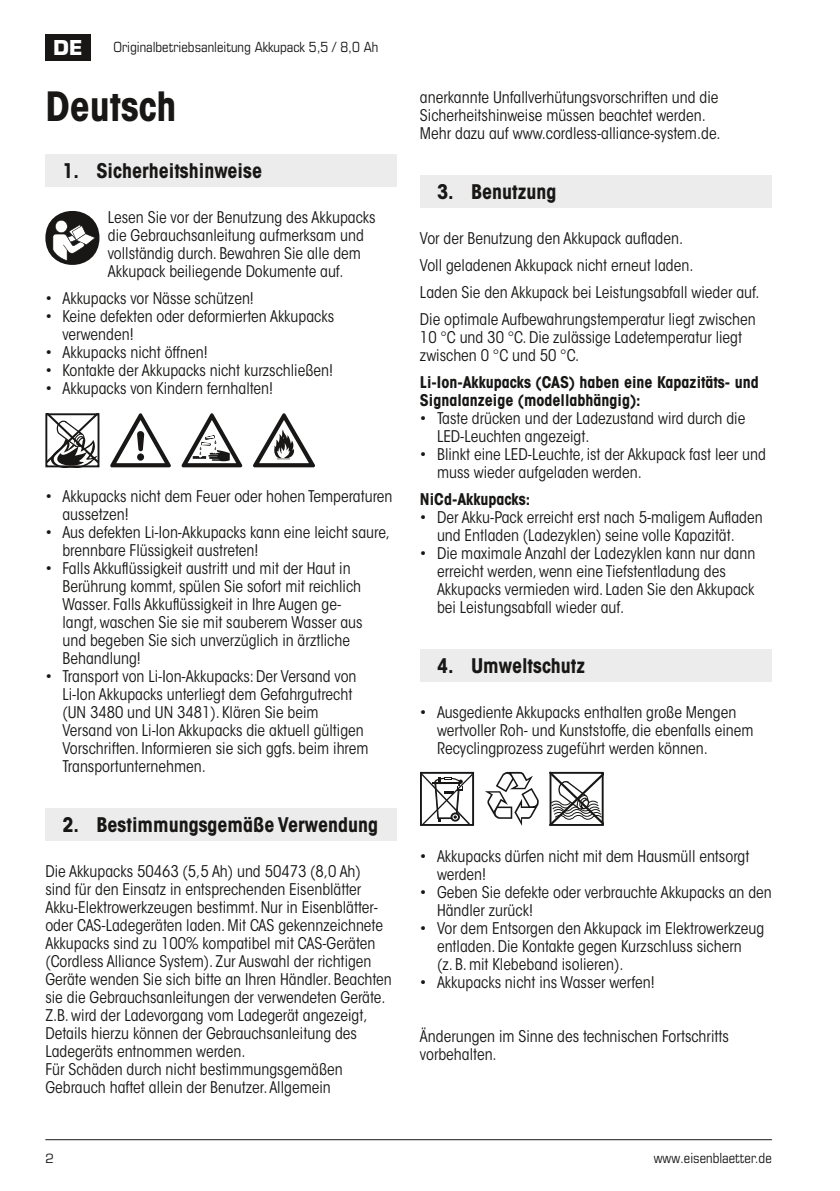
<style>
.page{position:relative;width:840px;height:1191px;background:#fff}
.page>*{position:absolute;margin:0;border:0;box-sizing:border-box;transform-origin:0 0}
.t1{font:700 condensed 40px "ITC Avant Garde Std";color:#181716}
.t2{font:700 condensed 20px "ITC Avant Garde Std";color:#181716}
.t3{font:700 20px "Eurostile LT Std";color:#fff}
.t4{font:condensed 16px/18px "ITC Avant Garde Std";color:#181716}
.t5{font:700 condensed 16px/18px "ITC Avant Garde Std";color:#181716}
.t6{font:condensed 14px "Eurostile LT Std";color:#181716}
.t7{font:14px "Eurostile";color:#181716}
</style>
<div class="page">
<hr style="left:45px;top:1139px;width:726px;height:1px;background:#181716">
<div style="left:45px;top:34px;width:46px;height:26px;background:#181716"></div>
<div style="left:45px;top:154px;width:352px;height:33px;background:#ececec"></div>
<div style="left:45px;top:808px;width:352px;height:33px;background:#ececec"></div>
<svg style="left:45px;top:211px;width:54px;height:54px"></svg>
<div style="left:420px;top:175px;width:351px;height:33px;background:#ececec"></div>
<div style="left:420px;top:649px;width:351px;height:33px;background:#ececec"></div>
<svg style="left:48px;top:416px;width:48px;height:48px"></svg>
<div style="left:45px;top:413px;width:54px;height:54px;border:2px solid #181716"></div>
<svg style="left:253px;top:413px;width:62px;height:54px"></svg>
<svg style="left:110px;top:413px;width:61px;height:54px"></svg>
<svg style="left:181px;top:413px;width:61px;height:54px"></svg>
<svg style="left:423px;top:775px;width:48px;height:48px"></svg>
<div style="left:420px;top:772px;width:54px;height:54px;border:2px solid #181716"></div>
<svg style="left:552px;top:775px;width:48px;height:48px"></svg>
<div style="left:549px;top:772px;width:54px;height:54px;border:2px solid #181716"></div>
<svg style="left:485px;top:772px;width:53px;height:54px"></svg>
<p class="t3" style="left:54px;top:35px;width:30px">DE</p>
<p class="t6" style="left:113px;top:39px;width:266px">Originalbetriebsanleitung Akkupack 5,5 / 8,0 Ah</p>
<h1 class="t1" style="left:45px;top:80px;width:133px">Deutsch</h1>
<p class="t4" style="left:420px;top:88px;width:302px">anerkannte Unfallverhütungsvorschriften und die<br>Sicherheitshinweise müssen beachtet werden.<br>Mehr dazu auf www.cordless-alliance-system.de.</p>
<p class="t2" style="left:62px;top:158px;width:201px">1. Sicherheitshinweise</p>
<p class="t4" style="left:108px;top:208px;width:269px">Lesen Sie vor der Benutzung des Akkupacks die Gebrauchsanleitung aufmerksam und vollständig durch. Bewahren Sie alle dem Akkupack beiliegende Dokumente auf.</p>
<p class="t4" style="left:45px;top:289px;width:210px">• Akkupacks vor Nässe schützen!</p>
<p class="t4" style="left:62px;top:307px;width:273px;text-indent:-17px">• Keine defekten oder deformierten Akkupacks verwenden!</p>
<p class="t4" style="left:45px;top:343px;width:164px">• Akkupacks nicht öffnen!</p>
<p class="t4" style="left:45px;top:361px;width:289px">• Kontakte der Akkupacks nicht kurzschließen!</p>
<p class="t4" style="left:45px;top:379px;width:229px">• Akkupacks von Kindern fernhalten!</p>
<p class="t4" style="left:62px;top:487px;width:331px;text-indent:-17px">• Akkupacks nicht dem Feuer oder hohen Temperaturen aussetzen!</p>
<p class="t4" style="left:62px;top:523px;width:329px;text-indent:-17px">• Aus defekten Li-Ion-Akkupacks kann eine leicht saure, brennbare Flüssigkeit austreten!</p>
<p class="t4" style="left:62px;top:559px;width:301px;text-indent:-17px">• Falls Akkuflüssigkeit austritt und mit der Haut in Berührung kommt, spülen Sie sofort mit reichlich Wasser. Falls Akkuflüssigkeit in Ihre Augen ge&shy;langt, waschen Sie sie mit sauberem Wasser aus und begeben Sie sich unverzüglich in ärztliche Behandlung!</p>
<p class="t4" style="left:62px;top:667px;width:307px;text-indent:-17px">• Transport von Li-Ion-Akkupacks: Der Versand von Li-Ion Akkupacks unterliegt dem Gefahrgutrecht (UN 3480 und UN 3481). Klären Sie beim Versand von Li-Ion Akkupacks die aktuell gültigen Vorschriften. Informieren sie sich ggfs. beim ihrem Transportunternehmen.</p>
<p class="t2" style="left:62px;top:812px;width:317px">2. Bestimmungsgemäße Verwendung</p>
<p class="t4" style="left:45px;top:862px;width:348px">Die Akkupacks 50463 (5,5 Ah) und 50473 (8,0 Ah)<br>sind für den Einsatz in entsprechenden Eisenblätter Akku-Elektrowerkzeugen bestimmt. Nur in Eisenblätter&shy;oder CAS-Ladegeräten laden. Mit CAS gekennzeichnete Akkupacks sind zu 100% kompatibel mit CAS-Geräten (Cordless Alliance System). Zur Auswahl der richtigen Geräte wenden Sie sich bitte an Ihren Händler. Beachten sie die Gebrauchsanleitungen der verwendeten Geräte.<br>Z.B. wird der Ladevorgang vom Ladegerät angezeigt, Details hierzu können der Gebrauchsanleitung des Ladegeräts entnommen werden.<br>Für Schäden durch nicht bestimmungsgemäßen Gebrauch haftet allein der Benutzer. Allgemein</p>
<p class="t2" style="left:437px;top:179px;width:121px">3. Benutzung</p>
<p class="t4" style="left:420px;top:224px;width:341px;line-height:27px">Vor der Benutzung den Akkupack aufladen.<br>Voll geladenen Akkupack nicht erneut laden.<br>Laden Sie den Akkupack bei Leistungsabfall wieder auf.<br>Die optimale Aufbewahrungstemperatur liegt zwischen</p>
<p class="t4" style="left:420px;top:328px;width:323px">10 °C und 30 °C. Die zulässige Ladetemperatur liegt zwischen 0 °C und 50 °C.</p>
<p class="t5" style="left:420px;top:373px;width:340px">Li-Ion-Akkupacks (CAS) haben eine Kapazitäts- und<br>Signalanzeige (modellabhängig):</p>
<p class="t4" style="left:437px;top:409px;width:309px;text-indent:-17px">• Taste drücken und der Ladezustand wird durch die<br>LED-Leuchten angezeigt.</p>
<p class="t4" style="left:437px;top:445px;width:330px;text-indent:-17px">• Blinkt eine LED-Leuchte, ist der Akkupack fast leer und muss wieder aufgeladen werden.</p>
<p class="t5" style="left:420px;top:489px;width:112px">NiCd-Akkupacks:</p>
<p class="t4" style="left:437px;top:508px;width:327px;text-indent:-17px">• Der Akku-Pack erreicht erst nach 5-maligem Aufladen und Entladen (Ladezyklen) seine volle Kapazität.</p>
<p class="t4" style="left:437px;top:544px;width:320px;text-indent:-17px">• Die maximale Anzahl der Ladezyklen kann nur dann erreicht werden, wenn eine Tiefstentladung des Akkupacks vermieden wird. Laden Sie den Akkupack bei Leistungsabfall wieder auf.</p>
<p class="t2" style="left:437px;top:653px;width:150px">4. Umweltschutz</p>
<p class="t4" style="left:437px;top:703px;width:318px;text-indent:-17px">• Ausgediente Akkupacks enthalten große Mengen wertvoller Roh- und Kunststoffe, die ebenfalls einem<br>Recyclingprozess zugeführt werden können.</p>
<p class="t4" style="left:437px;top:847px;width:314px;text-indent:-17px">• Akkupacks dürfen nicht mit dem Hausmüll entsorgt werden!</p>
<p class="t4" style="left:437px;top:883px;width:336px;text-indent:-17px">• Geben Sie defekte oder verbrauchte Akkupacks an den<br>Händler zurück!</p>
<p class="t4" style="left:437px;top:919px;width:329px;text-indent:-17px">• Vor dem Entsorgen den Akkupack im Elektrowerkzeug entladen. Die Kontakte gegen Kurzschluss sichern<br>(z. B. mit Klebeband isolieren).</p>
<p class="t4" style="left:420px;top:973px;width:236px">• Akkupacks nicht ins Wasser werfen!</p>
<p class="t4" style="left:420px;top:1027px;width:310px">Änderungen im Sinne des technischen Fortschritts vorbehalten.</p>
<p class="t7" style="left:45px;top:1150px;width:10px">2</p>
<p class="t6" style="left:653px;top:1149px;width:119px">www.eisenblaetter.de</p>
</div>
